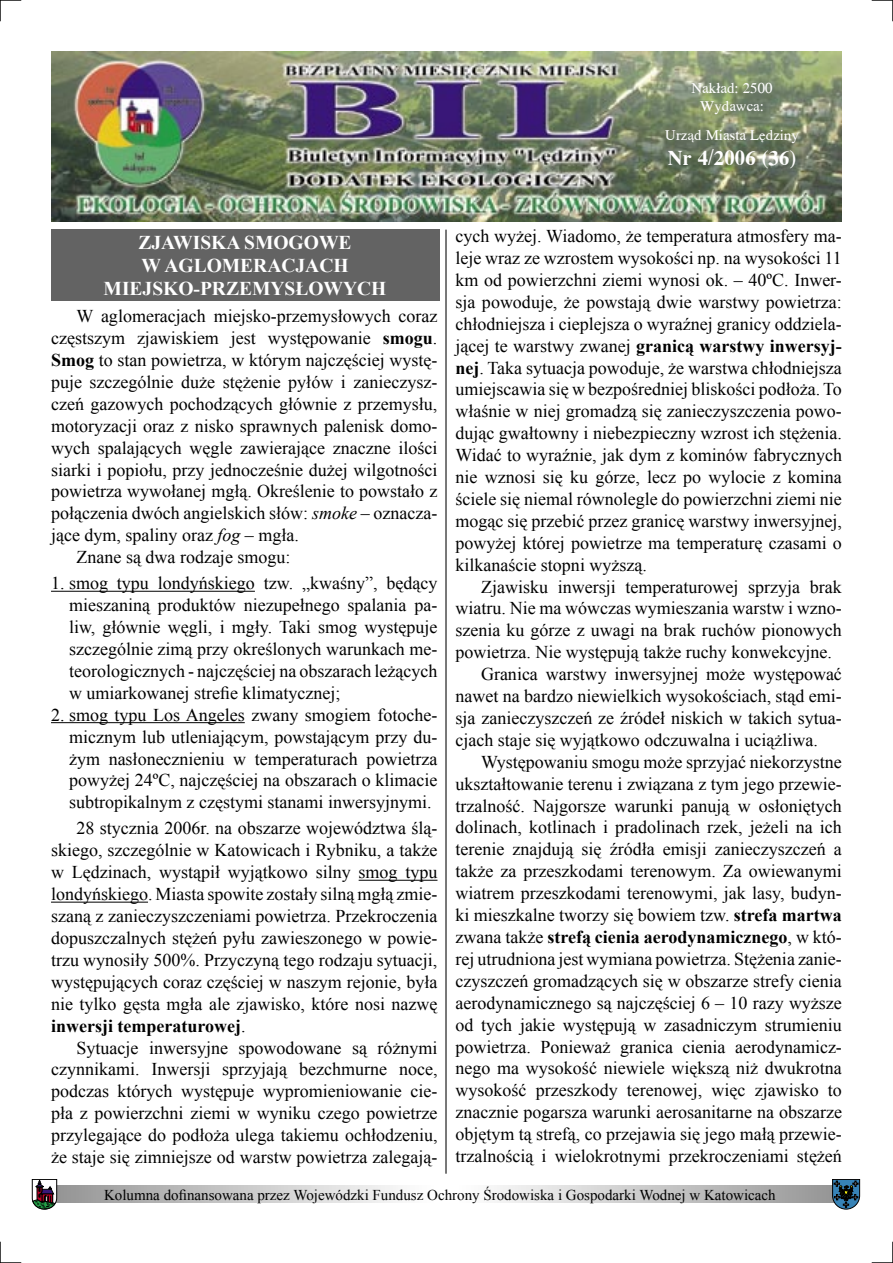
<style>
.page{position:relative;width:893px;height:1263px;background:#fff}
.page>*{position:absolute;margin:0;border:0;box-sizing:border-box;transform-origin:0 0}
.t1{font:700 21px "Torontopl";color:#fff}
.TEMAT{font:700 19.5px/23.4px "Times New Roman";color:#fff;text-align:center}
.TEXT{font:18px/21.9px "Times New Roman";color:#000;text-align:justify}
.t2{font:15px "Times New Roman";color:#000}
.t3{font:15px "Torontopl";color:#fff}
.s1{font-weight:700}
.s2{font-style:italic}
</style>
<div class="page">
<div style="left:54px;top:1186px;width:380px;height:17px;background:linear-gradient(to right,#959595,#fff)"></div>
<div style="left:458px;top:1186px;width:380px;height:17px;background:linear-gradient(to right,#fff,#959595)"></div>
<svg style="left:32px;top:1179px;width:25px;height:31px"></svg>
<svg style="left:832px;top:1179px;width:28px;height:30px"></svg>
<svg style="left:872px;top:0;width:21px;height:21px"></svg>
<svg style="left:0;top:0;width:21px;height:21px"></svg>
<svg style="left:0;top:1242px;width:21px;height:21px"></svg>
<svg style="left:872px;top:1242px;width:21px;height:21px"></svg>
<hr style="left:51px;top:591px;width:204px;height:1px;background:#000">
<hr style="left:51px;top:722px;width:194px;height:1px;background:#000">
<hr style="left:359px;top:880px;width:78px;height:1px;background:#000">
<hr style="left:51px;top:902px;width:97px;height:1px;background:#000">
<img style="left:51px;top:51px;width:791px;height:170px">
<hr style="left:445px;top:230px;width:1px;height:944px;background:#000">
<div style="left:51px;top:230px;width:388px;height:71px;background:#636363"></div>
<p class="t3" style="left:691px;top:80px;width:83px">Nak³ad: 2500</p>
<p class="t3" style="left:700px;top:98px;width:65px">Wydawca:</p>
<p class="t3" style="left:665px;top:127px;width:135px">Urz¹d Miasta Lêdziny</p>
<p class="t1" style="left:668px;top:145px;width:130px">Nr 4/2006 (36)</p>
<p class="TEMAT" style="left:104px;top:230px;width:284px">ZJAWISKA SMOGOWE<br>W AGLOMERACJACH<br>MIEJSKO-PRZEMYSŁOWYCH</p>
<p class="TEXT" style="left:51px;top:305px;width:388px;text-indent:26px">W aglomeracjach miejsko-przemysłowych coraz częstszym zjawiskiem jest występowanie <span class="s1">smogu</span>.<br><span class="s1">Smog</span> to stan powietrza, w którym najczęściej wystę&shy;puje szczególnie duże stężenie pyłów i zanieczysz&shy;czeń gazowych pochodzących głównie z przemysłu, motoryzacji oraz z nisko sprawnych palenisk domo&shy;wych spalających węgle zawierające znaczne ilości siarki i popiołu, przy jednocześnie dużej wilgotności powietrza wywołanej mgłą. Określenie to powstało z połączenia dwóch angielskich słów: <span class="s2">smoke</span> – oznacza&shy;jące dym, spaliny oraz <span class="s2">fog</span> – mgła.</p>
<p class="TEXT" style="left:77px;top:546px;width:215px">Znane są dwa rodzaje smogu:</p>
<p class="TEXT" style="left:69px;top:572px;width:370px;text-indent:-18px">1. smog typu londyńskiego tzw. „kwaśny”, będący mieszaniną produktów niezupełnego spalania pa&shy;liw, głównie węgli, i mgły. Taki smog występuje szczególnie zimą przy określonych warunkach me&shy;teorologicznych - najczęściej na obszarach leżących w umiarkowanej strefie klimatycznej;</p>
<p class="TEXT" style="left:69px;top:703px;width:370px;text-indent:-18px">2. smog typu Los Angeles zwany smogiem fotoche&shy;micznym lub utleniającym, powstającym przy du&shy;żym nasłonecznieniu w temperaturach powietrza powyżej 24ºC, najczęściej na obszarach o klimacie subtropikalnym z częstymi stanami inwersyjnymi.</p>
<p class="TEXT" style="left:51px;top:817px;width:388px;text-indent:26px">28 stycznia 2006r. na obszarze województwa ślą&shy;skiego, szczególnie w Katowicach i Rybniku, a także w Lędzinach, wystąpił wyjątkowo silny smog typu londyńskiego. Miasta spowite zostały silną mgłą zmie&shy;szaną z zanieczyszczeniami powietrza. Przekroczenia dopuszczalnych stężeń pyłu zawieszonego w powie&shy;trzu wynosiły 500%. Przyczyną tego rodzaju sytuacji, występujących coraz częściej w naszym rejonie, była nie tylko gęsta mgła ale zjawisko, które nosi nazwę <span class="s1">inwersji temperaturowej</span>.</p>
<p class="TEXT" style="left:51px;top:1036px;width:388px;text-indent:26px">Sytuacje inwersyjne spowodowane są różnymi czynnikami. Inwersji sprzyjają bezchmurne noce, podczas których występuje wypromieniowanie cie&shy;pła z powierzchni ziemi w wyniku czego powietrze przylegające do podłoża ulega takiemu ochłodzeniu, że staje się zimniejsze od warstw powietrza zalegają-</p>
<p class="TEXT" style="left:455px;top:225px;width:388px">cych wyżej. Wiadomo, że temperatura atmosfery ma&shy;leje wraz ze wzrostem wysokości np. na wysokości 11 km od powierzchni ziemi wynosi ok. – 40ºC. Inwer&shy;sja powoduje, że powstają dwie warstwy powietrza: chłodniejsza i cieplejsza o wyraźnej granicy oddziela&shy;jącej te warstwy zwanej <span class="s1">granicą warstwy inwersyj&shy;nej</span>. Taka sytuacja powoduje, że warstwa chłodniejsza umiejscawia się w bezpośredniej bliskości podłoża. To właśnie w niej gromadzą się zanieczyszczenia powo&shy;dując gwałtowny i niebezpieczny wzrost ich stężenia.<br>Widać to wyraźnie, jak dym z kominów fabrycznych nie wznosi się ku górze, lecz po wylocie z komina ściele się niemal równolegle do powierzchni ziemi nie mogąc się przebić przez granicę warstwy inwersyjnej, powyżej której powietrze ma temperaturę czasami o kilkanaście stopni wyższą.</p>
<p class="TEXT" style="left:455px;top:575px;width:388px;text-indent:26px">Zjawisku inwersji temperaturowej sprzyja brak wiatru. Nie ma wówczas wymieszania warstw i wzno&shy;szenia ku górze z uwagi na brak ruchów pionowych powietrza. Nie występują także ruchy konwekcyjne.</p>
<p class="TEXT" style="left:455px;top:663px;width:388px;text-indent:26px">Granica warstwy inwersyjnej może występować nawet na bardzo niewielkich wysokościach, stąd emi&shy;sja zanieczyszczeń ze źródeł niskich w takich sytua&shy;cjach staje się wyjątkowo odczuwalna i uciążliwa.</p>
<p class="TEXT" style="left:455px;top:750px;width:388px;text-indent:26px">Występowaniu smogu może sprzyjać niekorzystne ukształtowanie terenu i związana z tym jego przewie&shy;trzalność. Najgorsze warunki panują w osłoniętych dolinach, kotlinach i pradolinach rzek, jeżeli na ich terenie znajdują się źródła emisji zanieczyszczeń a także za przeszkodami terenowym. Za owiewanymi wiatrem przeszkodami terenowymi, jak lasy, budyn&shy;ki mieszkalne tworzy się bowiem tzw. <span class="s1">strefa martwa </span>zwana także <span class="s1">strefą cienia aerodynamicznego</span>, w któ&shy;rej utrudniona jest wymiana powietrza. Stężenia zanie&shy;czyszczeń gromadzących się w obszarze strefy cienia aerodynamicznego są najczęściej 6 – 10 razy wyższe od tych jakie występują w zasadniczym strumieniu powietrza. Ponieważ granica cienia aerodynamicz&shy;nego ma wysokość niewiele większą niż dwukrotna wysokość przeszkody terenowej, więc zjawisko to znacznie pogarsza warunki aerosanitarne na obszarze objętym tą strefą, co przejawia się jego małą przewie&shy;trzalnością i wielokrotnymi przekroczeniami stężeń</p>
<p class="t2" style="left:104px;top:1185px;width:673px">Kolumna dofinansowana przez Wojewódzki Fundusz Ochrony Środowiska i Gospodarki Wodnej w Katowicach</p>
</div>
